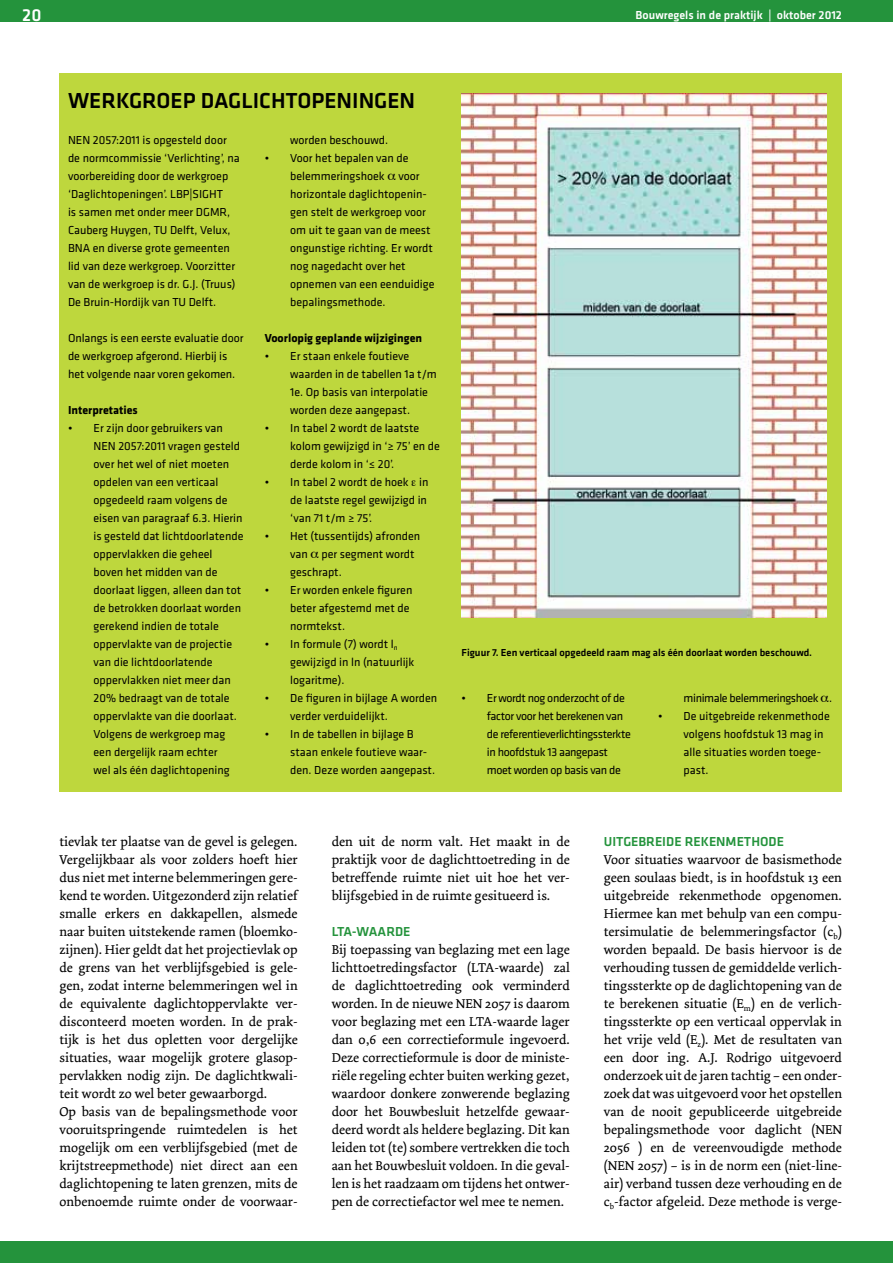
<style>
.page{position:relative;width:893px;height:1263px;background:#fff}
.page>*{position:absolute;margin:0;border:0;box-sizing:border-box;transform-origin:0 0}
.t1{font:500 22.5px "Klavika";color:#000}
.t2{font:500 18px "Klavika";color:#fff}
.t3{font:13.5px/18px "Dolly";color:#000;text-align:justify}
.t4{font:500 13.5px "Klavika";color:#24933c}
.t5{font:12px/18px "Klavika";color:#000}
.t6{font:12px/18px "Klavika";letter-spacing:-.03em;color:#000}
.t7{font:700 12px "Klavika";color:#000}
.t8{font:500 12px "Klavika";color:#fff}
.t9{font:500 10.5px "Klavika";color:#000}
</style>
<div class="page">
<div style="left:0;top:1242px;width:893px;height:21px;background:#24933c"></div>
<div style="left:0;top:0;width:893px;height:21px;background:#24933c"></div>
<div style="left:60px;top:74px;width:782px;height:718px;background:#bed73d"></div>
<img style="left:461px;top:93px;width:365px;height:525px">
<h2 class="t2" style="left:22px;top:6px;width:21px">20</h2>
<p class="t8" style="left:636px;top:9px;width:208px">Bouwregels in de praktijk | oktober 2012</p>
<h1 class="t1" style="left:68px;top:88px;width:75px">Werkgroe</h1>
<h1 class="t1" style="left:183px;top:88px;width:32px">p Dagl</h1>
<h1 class="t1" style="left:253px;top:88px;width:164px">ichtopeningen</h1>
<p class="t5" style="left:68px;top:131px;width:173px">NEN 2057:2011 is opgesteld door de normcommissie ‘Verlichting’, na voorbereiding door de werkgroep ‘Daglichtopeningen’. LBP|SIGHT<br>is samen met onder meer DGMR,<br>Cauberg H uygen, TU Delft, Velux,<br>BNA en diverse grote gemeenten lid van deze werkgroep. Voorzitter van de werkgroep is dr. G.J. (Truus)<br>De Bruin-Hordijk van TU Delft.</p>
<p class="t5" style="left:68px;top:329px;width:177px">Onlangs is een eerste evaluatie door de werkgroep afgerond. H ierbij is het volgende naar voren gekomen.</p>
<p class="t7" style="left:68px;top:403px;width:71px">Interpretaties</p>
<p class="t5" style="left:94px;top:419px;width:151px;text-indent:-26px">• Er zijn door gebruikers van<br>NEN 2057:2011 vragen gesteld over het wel of niet moeten opdelen van een verticaal opgedeeld raam volgens de eisen van paragraaf 6.3. H ierin is gesteld dat lichtdoorlatende oppervlakken die geheel boven het midden van de doorlaat liggen, alleen dan tot de betrokken doorlaat worden gerekend indien de totale oppervlakte van de projectie van die lichtdoorlatende oppervlakken niet meer dan<br>20% bedraagt van de totale oppervlakte van die doorlaat.<br>Volgens de werkgroep mag een dergelijk raam echter<br>wel als één daglichtopening</p>
<p class="t5" style="left:290px;top:131px;width:99px">worden beschouwd.</p>
<p class="t5" style="left:290px;top:149px;width:146px;text-indent:-26px">• Voor het bepalen van de belemmeringshoek voor horizontale daglichtopenin&shy;gen stelt de werkgroep voor om uit te gaan van de meest ongunstige richting. Er wordt nog nagedacht over het opnemen van een eenduidige bepalingsmethode.</p>
<p class="t7" style="left:265px;top:331px;width:159px">Voorlopig geplande wijzigingen</p>
<p class="t5" style="left:290px;top:347px;width:148px;text-indent:-26px">• Er staan enkele foutieve waarden in de tabellen 1a t/m<br>1e. Op basis van interpolatie worden deze aangepast.</p>
<p class="t5" style="left:290px;top:419px;width:151px;text-indent:-26px">• In tabel 2 wordt de laatste kolom gewijzigd in ‘≥ 75’ en de derde kolom in ‘≤ 20’.</p>
<p class="t5" style="left:290px;top:473px;width:140px;text-align:justify;text-indent:-26px">• In tabel 2 wordt de hoek in de laatste regel gewijzigd in ‘van 71 t/m ≥ 75’.</p>
<p class="t5" style="left:290px;top:527px;width:132px;text-indent:-26px">• Het (tussentijds) afronden van per segment wordt geschrapt.</p>
<p class="t5" style="left:290px;top:581px;width:124px;text-indent:-26px">• Er worden enkele figuren beter afgestemd met de normtekst.</p>
<p class="t5" style="left:290px;top:635px;width:126px;text-indent:-26px">• In formule (7) wordt l<sub>n </sub>gewijzigd in ln (natuurlijk logaritme).</p>
<p class="t5" style="left:290px;top:689px;width:149px;text-indent:-26px">• De figuren in bijlage A worden verder verduidelijkt.</p>
<p class="t5" style="left:290px;top:725px;width:146px;text-indent:-26px">• In de tabellen in bijlage B staan enkele foutieve waar&shy;den. Deze worden aangepast.</p>
<p class="t9" style="left:462px;top:647px;width:352px">Figuur 7. Een verticaal opgedeeld raam mag als één doorlaat worden beschouwd.</p>
<p class="t6" style="left:487px;top:689px;width:145px;text-indent:-26px">• Er wordt nog onderzocht of de factor voor het berekenen van de referentieverlichtingssterkte in hoofdstuk 13 aangepast moet worden op basis van de</p>
<p class="t6" style="left:684px;top:689px;width:150px">minimale belemmeringshoek .</p>
<p class="t5" style="left:684px;top:707px;width:148px;text-indent:-26px">• De uitgebreide rekenmethode volgens hoofdstuk 13 mag in alle situaties worden toege&shy;past.</p>
<p class="t3" style="left:60px;top:833px;width:240px;text-align:left">tievlak ter plaatse van de gevel is gelegen.<br>Vergelijkbaar als voor zolders hoeft hier dus niet met interne belemmeringen gere&shy;kend te worden. Uitgezonderd zijn relatief smalle erkers en dakkapellen, alsmede naar buiten uitstekende ramen (bloemko&shy;zijnen). Hier geldt dat het projectievlak op de grens van het verblijfsgebied is gele&shy;gen, zodat interne belemmeringen wel in de equivalente daglichtoppervlakte ver&shy;disconteerd moeten worden. In de prak&shy;tijk is het dus opletten voor dergelijke situaties, waar mogelijk grotere glasop&shy;pervlakken nodig zijn. De daglichtkwali&shy;teit wordt zo wel beter gewaarborgd.<br>Op basis van de bepalingsmethode voor vooruitspringende ruimtedelen is het mogelijk om een verblijfsgebied (met de krijtstreepmethode) niet direct aan een daglichtopening te laten grenzen, mits de onbenoemde ruimte onder de voorwaar-</p>
<p class="t3" style="left:332px;top:833px;width:240px">den uit de norm valt. Het maakt in de praktijk voor de daglichttoetreding in de betreffende ruimte niet uit hoe het ver&shy;blijfsgebied in de ruimte gesitueerd is.</p>
<p class="t4" style="left:332px;top:924px;width:36px">LTA-waar</p>
<p class="t4" style="left:395px;top:924px;width:15px">de</p>
<p class="t3" style="left:332px;top:941px;width:240px">Bij toepassing van beglazing met een lage lichttoetredingsfactor (LTA-waarde) zal de daglichttoetreding ook verminderd worden. In de nieuwe NEN 2057 is daarom voor beglazing met een LTA-waarde lager dan 0,6 een correctieformule ingevoerd.<br>Deze correctieformule is door de ministe&shy;riële regeling echter buiten werking gezet, waardoor donkere zonwerende beglazing door het Bouwbesluit hetzelfde gewaar&shy;deerd wordt als heldere beglazing. Dit kan leiden tot (te) sombere vertrekken die toch aan het Bouwbesluit voldoen. In die geval&shy;len is het raadzaam om tijdens het ontwer&shy;pen de correctiefactor wel mee te nemen.</p>
<p class="t4" style="left:604px;top:834px;width:21px">Uitgebre</p>
<p class="t4" style="left:662px;top:834px;width:83px">ide rekenmetho</p>
<p class="t4" style="left:768px;top:834px;width:15px">de</p>
<p class="t3" style="left:604px;top:851px;width:240px">Voor situaties waarvoor de basismethode geen soulaas biedt, is in hoofdstuk 13 een uitgebreide rekenmethode opgenomen.<br>Hiermee kan met behulp van een compu&shy;tersimulatie de belemmeringsfactor (c<sub>b</sub>) worden bepaald. De basis hiervoor is de verhouding tussen de gemiddelde verlich&shy;tingssterkte op de daglichtopening van de te berekenen situatie (E<sub>m</sub>) en de verlich&shy;tingssterkte op een verticaal oppervlak in het vrije veld (E<sub>z</sub>). Met de resultaten van een door ing. A.J. Rodrigo uitgevoerd onderzoek uit de jaren tachtig – een onder&shy;zoek dat was uitgevoerd voor het opstellen van de nooit gepubliceerde uitgebreide bepalingsmethode voor daglicht (NEN 2056 ) en de vereenvoudigde methode (NEN 2057) – is in de norm een (niet-line&shy;air) verband tussen deze verhouding en de c<sub>b</sub>-factor afgeleid. Deze methode is verge-</p>
</div>
